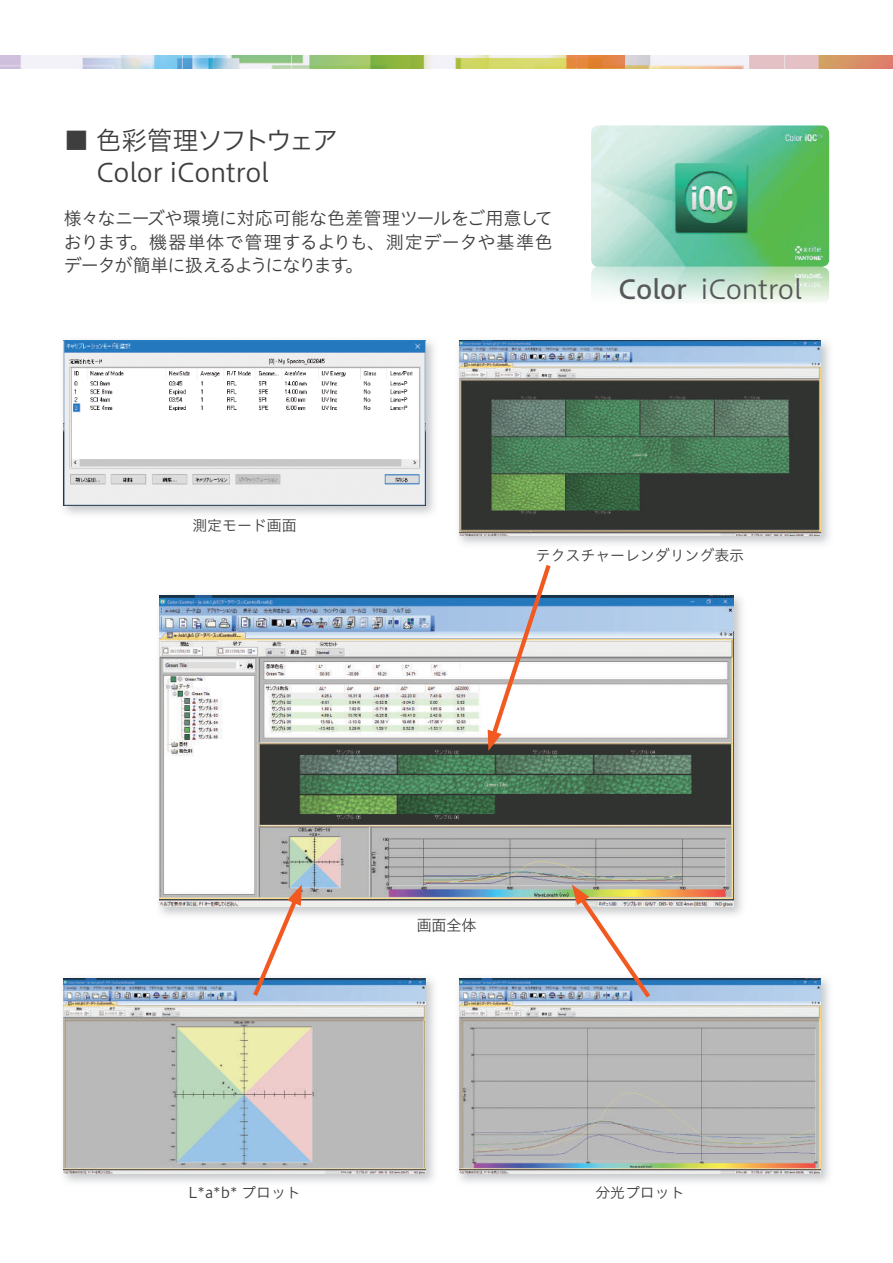
<style>
.page{position:relative;width:893px;height:1263px;background:#fff}
.page>*{position:absolute;margin:0;border:0;box-sizing:border-box;transform-origin:0 0}
.t1{font:26.1px "Hiragino UD Sans F Std W3";letter-spacing:-.015em;color:#57585a}
.t2{font:25.5px/32px "Hiragino UD Sans F Std W3";letter-spacing:-.02em;color:#3e3e3f}
.t3{font:18px/23.4px "Hiragino UD Sans Std W3";letter-spacing:-.045em;color:#3e3e3f;text-align:justify}
.t4{font:14.85px "Hiragino UD Sans Std W3";color:#3e3e3f}
.s1{font-family:"Hiragino UD Sans F Std W5"}
</style>
<div class="page">
<img style="left:0;top:55px;width:893px;height:13px">
<img style="left:591px;top:125px;width:238px;height:177px">
<img style="left:63px;top:978px;width:371px;height:205px">
<img style="left:64px;top:978px;width:361px;height:196px">
<img style="left:459px;top:978px;width:362px;height:196px">
<img style="left:459px;top:340px;width:362px;height:196px">
<img style="left:159px;top:595px;width:583px;height:324px">
<img style="left:418px;top:918px;width:58px;height:1px">
<img style="left:159px;top:595px;width:574px;height:311px">
<img style="left:63px;top:340px;width:371px;height:174px">
<img style="left:64px;top:340px;width:361px;height:166px">
<svg style="left:487px;top:565px;width:67px;height:186px"></svg>
<svg style="left:250px;top:884px;width:53px;height:117px"></svg>
<svg style="left:572px;top:884px;width:82px;height:118px"></svg>
<h2 class="t2" style="left:64px;top:123px;width:276px">■ 色彩管理ソフトウェア　 Color iControl</h2>
<p class="t3" style="left:64px;top:206px;width:491px">様々なニーズや環境に対応可能な色差管理ツールをご用意しております。機器単体で管理するよりも、測定データや基準色データが簡単に扱えるようになります。</p>
<h1 class="t1" style="left:618px;top:269px;width:186px"><span class="s1">Color</span> iControl</h1>
<p class="t4" style="left:192px;top:514px;width:106px">測定モード画面</p>
<p class="t4" style="left:536px;top:544px;width:210px">テクスチャーレンダリング表示</p>
<p class="t4" style="left:417px;top:914px;width:61px">画面全体</p>
<p class="t4" style="left:188px;top:1182px;width:114px">L*a*b* プロット</p>
<p class="t4" style="left:595px;top:1182px;width:91px">分光プロット</p>
</div>
